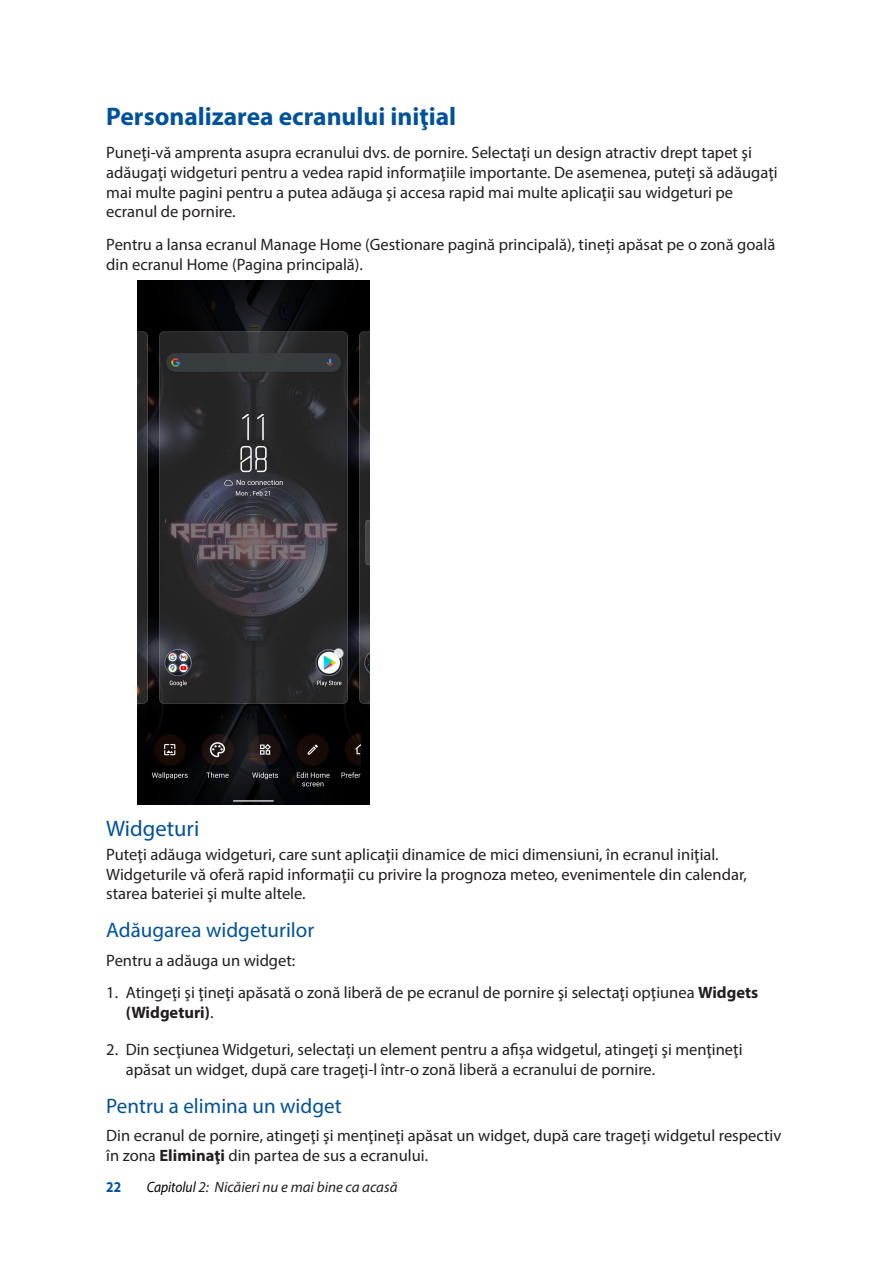
<style>
.page{position:relative;width:893px;height:1263px;background:#fff}
.page>*{position:absolute;margin:0;border:0;box-sizing:border-box;transform-origin:0 0}
.Zen_Chapter_section{font:700 25.5px "Myriad Pro";color:#01529a}
.Zen_Heading_1{font:22.5px "Myriad Pro";color:#01529a}
.Zen_Heading_2{font:21px "Myriad Pro";color:#01529a}
.Zen_Body_Text{font:16.5px/19.8px "Myriad Pro";color:#231f20}
.Zen_List{font:16.5px/19.8px "Myriad Pro";color:#231f20}
.t1{font:italic 15px "Myriad Pro";color:#231f20}
.t2{font:700 15px "Myriad Pro";color:#01529a;scale:.9 1}
.s1{font-weight:700}
.s2{color:#000}
</style>
<div class="page">
<img style="left:138px;top:280px;width:231px;height:525px">
<p class="Zen_Chapter_section" style="left:106px;top:100px;width:351px">Personalizarea ecranului iniţial</p>
<p class="Zen_Body_Text" style="left:106px;top:142px;width:673px">Puneţi-vă amprenta asupra ecranului dvs. de pornire. Selectaţi un design atractiv drept tapet şi adăugaţi widgeturi pentru a vedea rapid informaţiile importante. De asemenea, puteţi să adăugaţi mai multe pagini pentru a putea adăuga şi accesa rapid mai multe aplicaţii sau widgeturi pe ecranul de pornire.</p>
<p class="Zen_Body_Text" style="left:106px;top:234px;width:670px">Pentru a lansa ecranul Manage Home (Gestionare pagină principală), tineți apăsat pe o zonă goală din ecranul Home (Pagina principală).</p>
<p class="Zen_Heading_1" style="left:106px;top:814px;width:95px">Widgeturi</p>
<p class="Zen_Body_Text" style="left:106px;top:844px;width:642px">Puteţi adăuga widgeturi, care sunt aplicaţii dinamice de mici dimensiuni, în ecranul iniţial.<br>Widgeturile vă oferă rapid informaţii cu privire la prognoza meteo, evenimentele din calendar, starea bateriei şi multe altele.</p>
<p class="Zen_Heading_2" style="left:106px;top:917px;width:209px">Adăugarea widgeturilor</p>
<p class="Zen_Body_Text" style="left:106px;top:950px;width:191px">Pentru a adăuga un widget:</p>
<p class="Zen_List" style="left:126px;top:983px;width:634px;text-indent:-19px">1. Atingeţi şi ţineţi apăsată o zonă liberă de pe ecranul de pornire şi selectaţi opţiunea <span class="s1">Widgets (Widgeturi)</span>.</p>
<p class="Zen_List" style="left:126px;top:1039px;width:618px;text-indent:-19px">2. Din secţiunea Widgeturi, selectați un element pentru a afișa widgetul, atingeţi şi menţineţi apăsat un widget, după care trageţi-l într-o zonă liberă a ecranului de pornire.</p>
<p class="Zen_Heading_2" style="left:106px;top:1093px;width:237px">Pentru a elimina un widget</p>
<p class="Zen_Body_Text" style="left:106px;top:1125px;width:676px">Din ecranul de pornire, atingeţi şi menţineţi apăsat un widget, după care trageţi widgetul respectiv în zona <span class="s1">Eliminaţi</span> din partea de sus a ecranului.</p>
<p class="t2" style="left:106px;top:1177px;width:18px">22</p>
<p class="t1" style="left:147px;top:1178px;width:252px"><span class="s2">Capitolul</span> 2: Nicăieri nu e mai bine ca acasă</p>
</div>
